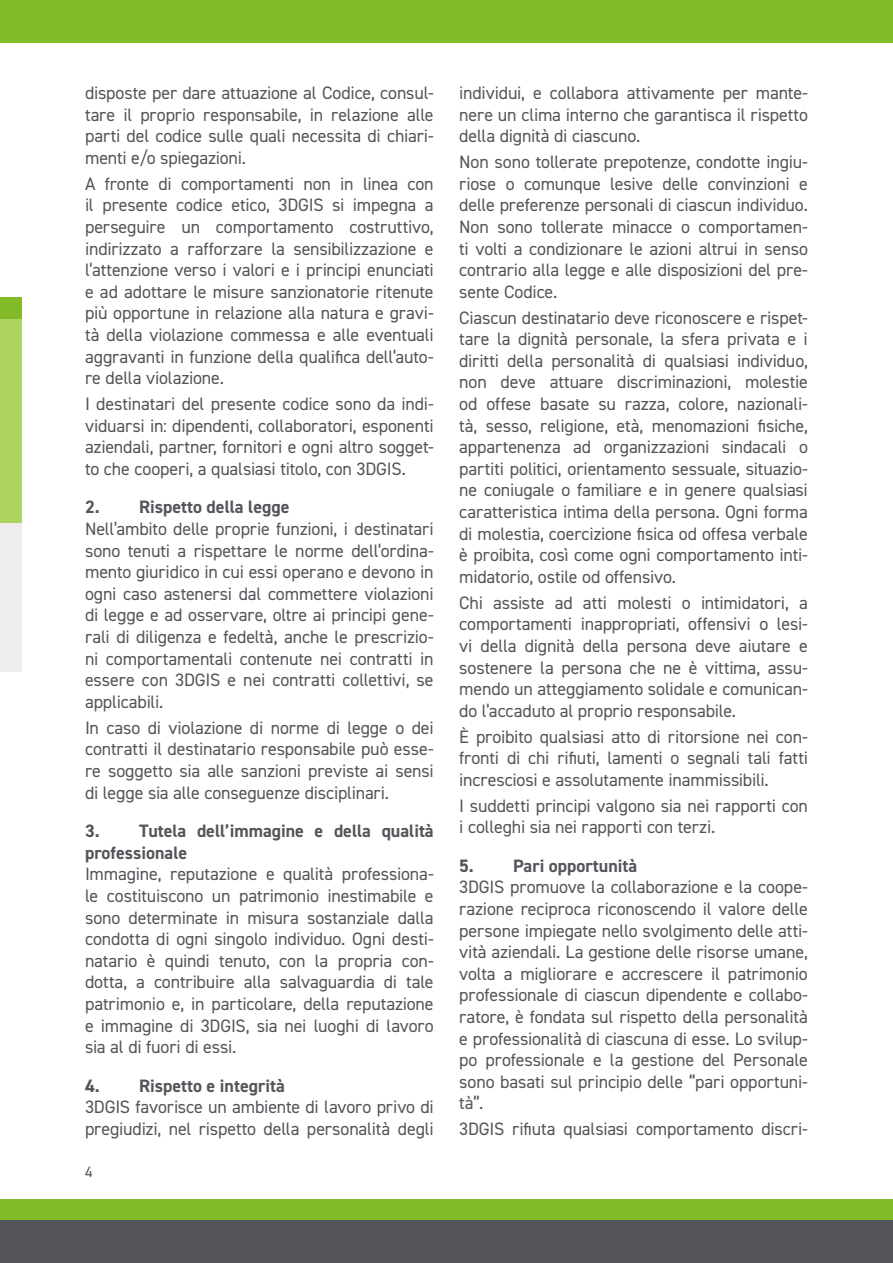
<style>
.page{position:relative;width:893px;height:1263px;background:#fff}
.page>*{position:absolute;margin:0;border:0;box-sizing:border-box;transform-origin:0 0}
.t1{font:18px/21.6px "DIN2014";letter-spacing:-.01em;color:#54555a;text-align:justify}
.t2{font:700 18px/21.6px "DIN2014";color:#54555a}
.t3{font:15px "DIN2014";color:#54555a}
</style>
<div class="page">
<div style="left:0;top:298px;width:21px;height:21px;background:#82bb27"></div>
<div style="left:0;top:1199px;width:893px;height:21px;background:#82bb27"></div>
<div style="left:0;top:319px;width:21px;height:212px;background:#add461"></div>
<div style="left:0;top:523px;width:21px;height:149px;background:#efecee"></div>
<div style="left:0;top:0;width:893px;height:43px;background:#82bb27"></div>
<div style="left:0;top:1220px;width:893px;height:43px;background:#54555a"></div>
<p class="t1" style="left:85px;top:82px;width:350px">disposte per dare attuazione al Codice, consul&shy;tare il proprio responsabile, in relazione alle parti del codice sulle quali necessita di chiari&shy;menti e/o spiegazioni.</p>
<p class="t1" style="left:85px;top:172px;width:350px">A fronte di comportamenti non in linea con il presente codice etico, 3DGIS si impegna a perseguire un comportamento costruttivo, indirizzato a rafforzare la sensibilizzazione e l’attenzione verso i valori e i principi enunciati e ad adottare le misure sanzionatorie ritenute più opportune in relazione alla natura e gravi&shy;tà della violazione commessa e alle eventuali aggravanti in funzione della qualifica dell’auto&shy;re della violazione.</p>
<p class="t1" style="left:85px;top:393px;width:350px">I destinatari del presente codice sono da indi&shy;viduarsi in: dipendenti, collaboratori, esponenti aziendali, partner, fornitori e ogni altro sogget&shy;to che cooperi, a qualsiasi titolo, con 3DGIS.</p>
<p class="t2" style="left:85px;top:496px;width:206px">2. Rispetto della legge</p>
<p class="t1" style="left:85px;top:518px;width:350px">Nell’ambito delle proprie funzioni, i destinatari sono tenuti a rispettare le norme dell’ordina&shy;mento giuridico in cui essi operano e devono in ogni caso astenersi dal commettere violazioni di legge e ad osservare, oltre ai principi gene&shy;rali di diligenza e fedeltà, anche le prescrizio&shy;ni comportamentali contenute nei contratti in essere con 3DGIS e nei contratti collettivi, se applicabili.</p>
<p class="t1" style="left:85px;top:716px;width:350px">In caso di violazione di norme di legge o dei contratti il destinatario responsabile può esse&shy;re soggetto sia alle sanzioni previste ai sensi di legge sia alle conseguenze disciplinari.</p>
<p class="t2" style="left:85px;top:820px;width:350px">3. Tutela dell’immagine e della qualità professionale</p>
<p class="t1" style="left:85px;top:863px;width:350px">Immagine, reputazione e qualità professiona&shy;le costituiscono un patrimonio inestimabile e sono determinate in misura sostanziale dalla condotta di ogni singolo individuo. Ogni desti&shy;natario è quindi tenuto, con la propria con&shy;dotta, a contribuire alla salvaguardia di tale patrimonio e, in particolare, della reputazione e immagine di 3DGIS, sia nei luoghi di lavoro sia al di fuori di essi.</p>
<p class="t2" style="left:85px;top:1074px;width:201px">4. Rispetto e integrità</p>
<p class="t1" style="left:85px;top:1096px;width:350px">3DGIS favorisce un ambiente di lavoro privo di pregiudizi, nel rispetto della personalità degli</p>
<p class="t3" style="left:85px;top:1162px;width:9px">4</p>
<p class="t1" style="left:459px;top:82px;width:350px">individui, e collabora attivamente per mante&shy;nere un clima interno che garantisca il rispetto della dignità di ciascuno.</p>
<p class="t1" style="left:459px;top:151px;width:350px">Non sono tollerate prepotenze, condotte ingiu&shy;riose o comunque lesive delle convinzioni e delle preferenze personali di ciascun individuo.<br>Non sono tollerate minacce o comportamen&shy;ti volti a condizionare le azioni altrui in senso contrario alla legge e alle disposizioni del pre&shy;sente Codice.</p>
<p class="t1" style="left:459px;top:306px;width:350px">Ciascun destinatario deve riconoscere e rispet&shy;tare la dignità personale, la sfera privata e i diritti della personalità di qualsiasi individuo, non deve attuare discriminazioni, molestie od offese basate su razza, colore, nazionali&shy;tà, sesso, religione, età, menomazioni fisiche, appartenenza ad organizzazioni sindacali o partiti politici, orientamento sessuale, situazio&shy;ne coniugale o familiare e in genere qualsiasi caratteristica intima della persona. Ogni forma di molestia, coercizione fisica od offesa verbale è proibita, così come ogni comportamento inti&shy;midatorio, ostile od offensivo.</p>
<p class="t1" style="left:459px;top:591px;width:350px">Chi assiste ad atti molesti o intimidatori, a comportamenti inappropriati, offensivi o lesi&shy;vi della dignità della persona deve aiutare e sostenere la persona che ne è vittima, assu&shy;mendo un atteggiamento solidale e comunican&shy;do l’accaduto al proprio responsabile.</p>
<p class="t1" style="left:459px;top:725px;width:350px">È proibito qualsiasi atto di ritorsione nei con&shy;fronti di chi rifiuti, lamenti o segnali tali fatti incresciosi e assolutamente inammissibili.</p>
<p class="t1" style="left:459px;top:794px;width:350px">I suddetti principi valgono sia nei rapporti con i colleghi sia nei rapporti con terzi.</p>
<p class="t2" style="left:459px;top:855px;width:179px">5. Pari opportunità</p>
<p class="t1" style="left:459px;top:876px;width:350px">3DGIS promuove la collaborazione e la coope&shy;razione reciproca riconoscendo il valore delle persone impiegate nello svolgimento delle atti&shy;vità aziendali. La gestione delle risorse umane, volta a migliorare e accrescere il patrimonio professionale di ciascun dipendente e collabo&shy;ratore, è fondata sul rispetto della personalità e professionalità di ciascuna di esse. Lo svilup&shy;po professionale e la gestione del Personale sono basati sul principio delle “pari opportuni&shy;tà”.</p>
<p class="t1" style="left:459px;top:1118px;width:350px">3DGIS rifiuta qualsiasi comportamento discri-</p>
</div>
